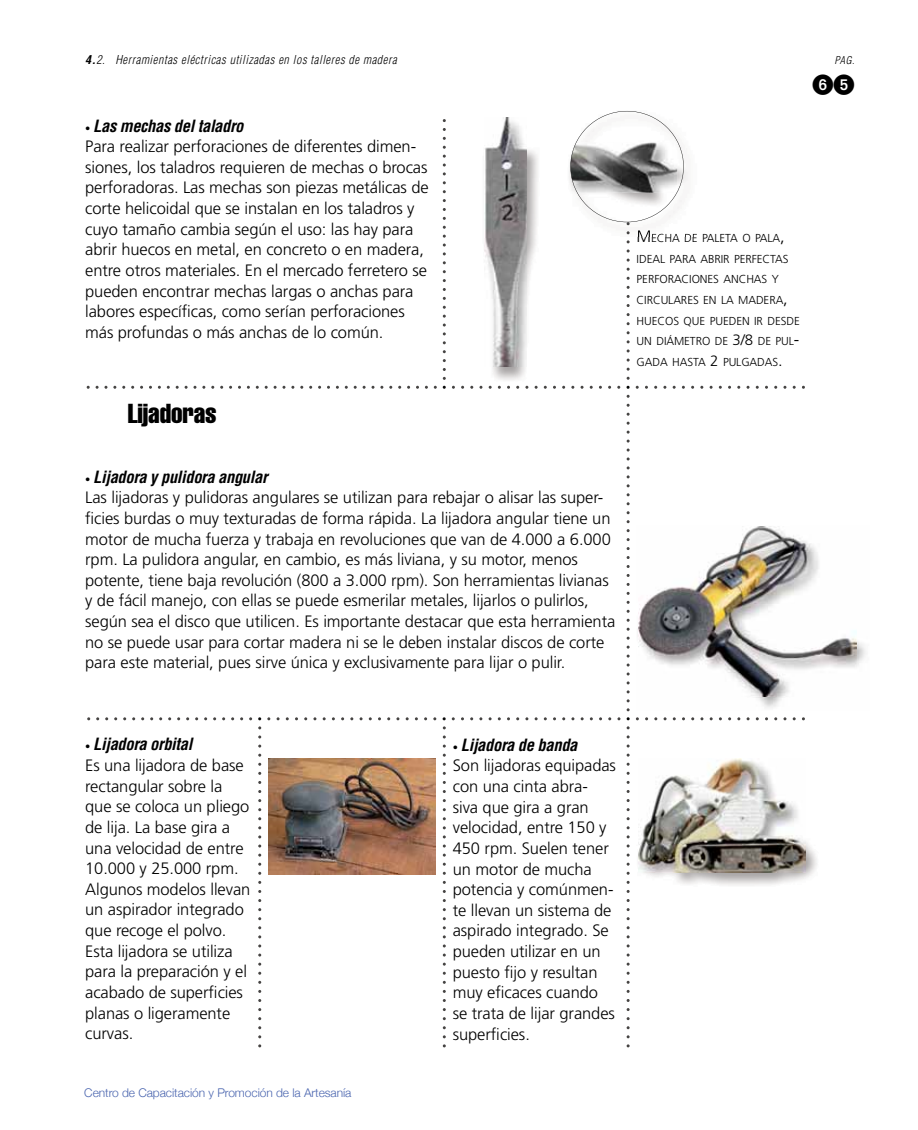
<style>
.page{position:relative;width:918px;height:1130px;background:#fff}
.page>*{position:absolute;margin:0;border:0;box-sizing:border-box;transform-origin:0 0}
.t1{font:27px "Helvetica LT Std Comp";letter-spacing:-.005em;color:#000}
.t2{font:300 16.5px/20.7px "Frutiger LT Std";letter-spacing:-.005em;color:#000}
.t3{font:italic 700 condensed 16.5px "Helvetica LT Std";letter-spacing:-.02em;color:#000}
.t4{font:italic 300 condensed 12px "Helvetica LT Std";letter-spacing:.05em;color:#000}
.t5{font:300 12px "Helvetica Neue";letter-spacing:-.005em;color:#4a65af}
.t6{font:300 11.55px/20.7px "Frutiger LT Std";letter-spacing:-.005em;color:#000}
.t7{font:italic 300 condensed 10.5px "Helvetica LT Std";color:#000}
.s1{font-weight:700}
.s2{font-family:"Frutiger LT Std";font-weight:400;font-style:normal;font-stretch:normal;font-size:10.5px}
.s3{font-size:16.5px}
.s4{font-size:15px}
</style>
<div class="page">
<img style="left:643px;top:841px;width:174px;height:45px">
<img style="left:638px;top:758px;width:167px;height:114px">
<img style="left:269px;top:758px;width:167px;height:116px">
<img style="left:805px;top:541px;width:52px;height:128px">
<svg style="left:87px;top:119px;width:359px;height:270px"></svg>
<svg style="left:626px;top:386px;width:179px;height:325px"></svg>
<svg style="left:443px;top:717px;width:3px;height:330px"></svg>
<svg style="left:87px;top:717px;width:174px;height:330px"></svg>
<svg style="left:627px;top:726px;width:3px;height:312px"></svg>
<svg style="left:627px;top:717px;width:178px;height:3px"></svg>
<img style="left:484px;top:117px;width:54px;height:263px">
<img style="left:485px;top:118px;width:42px;height:249px">
<svg style="left:570px;top:111px;width:127px;height:132px"></svg>
<p class="t4" style="left:85px;top:52px;width:313px"><span class="s1">4.</span>2. Herramientas eléctricas utilizadas en los talleres de madera</p>
<p class="t7" style="left:834px;top:54px;width:21px">PAG.</p>
<p class="t3" style="left:85px;top:115px;width:160px"><span class="s2">•</span> Las mechas del taladro</p>
<p class="t2" style="left:85px;top:136px;width:345px">Para realizar perforaciones de diferentes dimen&shy;siones, los taladros requieren de mechas o brocas perforadoras. Las mechas son piezas metálicas de corte helicoidal que se instalan en los taladros y cuyo tamaño cambia según el uso: las hay para abrir huecos en metal, en concreto o en madera, entre otros materiales. En el mercado ferretero se pueden encontrar mechas largas o anchas para labores específicas, como serían perforaciones más profundas o más anchas de lo común.</p>
<h1 class="t1" style="left:128px;top:397px;width:90px">Lijadoras</h1>
<p class="t3" style="left:85px;top:466px;width:184px"><span class="s2">•</span> Lijadora y pulidora angular</p>
<p class="t2" style="left:85px;top:487px;width:532px">Las lijadoras y pulidoras angulares se utilizan para rebajar o alisar las super&shy;ficies burdas o muy texturadas de forma rápida. La lijadora angular tiene un motor de mucha fuerza y trabaja en revoluciones que van de 4.000 a 6.000 rpm. La pulidora angular, en cambio, es más liviana, y su motor, menos potente, tiene baja revolución (800 a 3.000 rpm). Son herramientas livianas y de fácil manejo, con ellas se puede esmerilar metales, lijarlos o pulirlos, según sea el disco que utilicen. Es importante destacar que esta herramienta no se puede usar para cortar madera ni se le deben instalar discos de corte para este material, pues sirve única y exclusivamente para lijar o pulir.</p>
<p class="t6" style="left:637px;top:228px;width:165px"><span class="s3">M</span>ECHA DE PALETA O PALA<span class="s3">,<br></span>IDEAL PARA ABRIR PERFECTAS<br>PERFORACIONES ANCHAS Y<br>CIRCULARES EN LA MADERA<span class="s3">,<br></span>HUECOS QUE PUEDEN IR DESDE<br>UN DIÁMETRO DE <span class="s4">3/8</span> DE PUL<span class="s3">-<br></span>GADA HASTA <span class="s4">2</span> PULGADAS<span class="s3">.</span></p>
<p class="t3" style="left:85px;top:734px;width:109px"><span class="s2">•</span> Lijadora orbital</p>
<p class="t2" style="left:85px;top:755px;width:167px">Es una lijadora de base rectangular sobre la que se coloca un pliego de lija. La base gira a una velocidad de entre<br>10.000 y 25.000 rpm.<br>Algunos modelos llevan un aspirador integrado que recoge el polvo.<br>Esta lijadora se utiliza para la preparación y el acabado de superficies planas o ligeramente curvas.</p>
<p class="t5" style="left:84px;top:1083px;width:269px">Centro de Capacitación y Promoción de la Artesanía</p>
<p class="t3" style="left:453px;top:734px;width:126px"><span class="s2">•</span> Lijadora de banda</p>
<p class="t2" style="left:453px;top:755px;width:165px">Son lijadoras equipadas con una cinta abra&shy;siva que gira a gran velocidad, entre 150 y<br>450 rpm. Suelen tener un motor de mucha potencia y comúnmen&shy;te llevan un sistema de aspirado integrado. Se pueden utilizar en un puesto fijo y resultan muy eficaces cuando se trata de lijar grandes superficies.</p>
</div>
